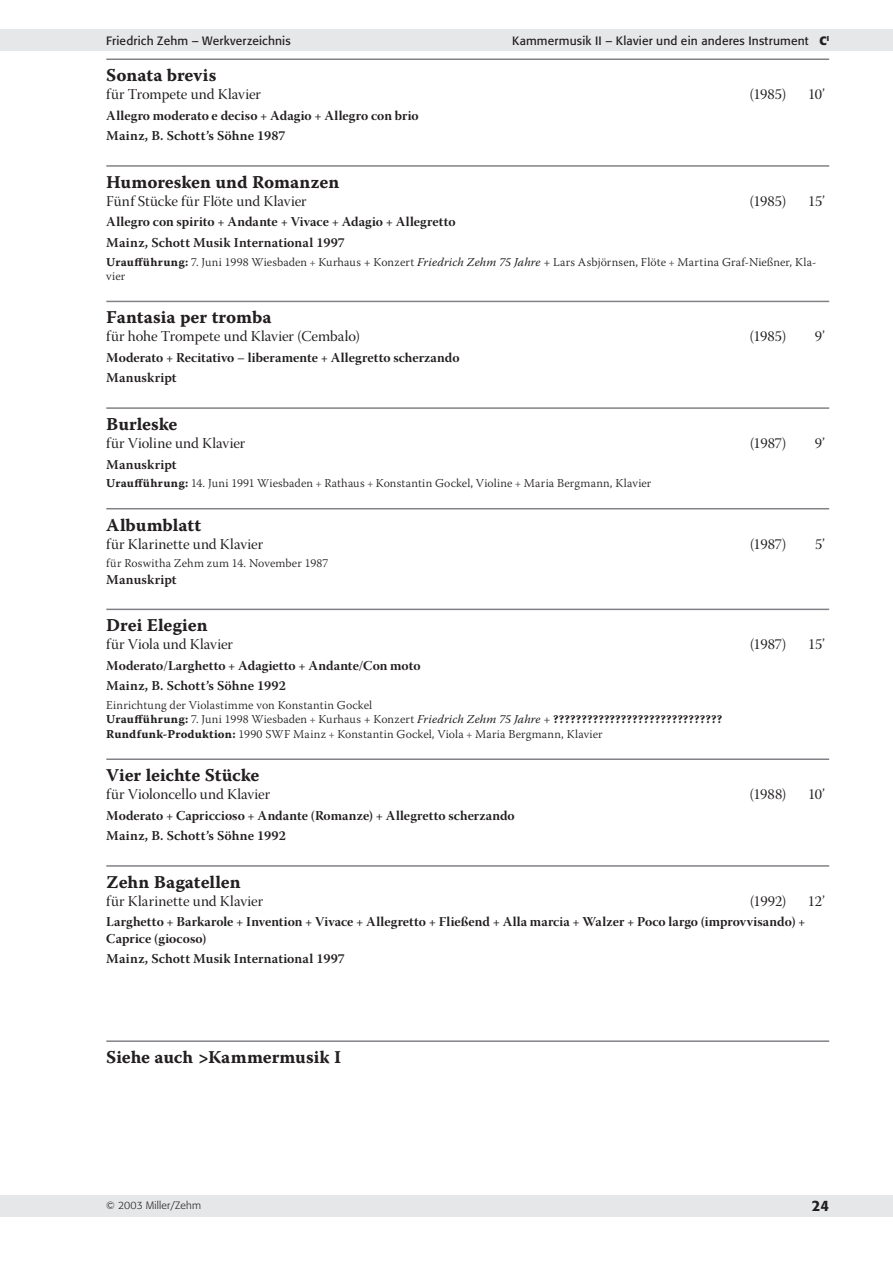
<style>
.page{position:relative;width:893px;height:1263px;background:#fff}
.page>*{position:absolute;margin:0;border:0;box-sizing:border-box;transform-origin:0 0}
.Werktitel_________Ta{font:18px "Warnock Pro Bold Capt";letter-spacing:-.005em;color:#231f20}
.Untertitel_2_______T{font:15px "Warnock Pro Subh";color:#231f20}
.t1{font:500 15px "Formata";color:#231f20}
.Werkteile{font:13.5px/16.2px "Warnock Pro Bold Subh";letter-spacing:.005em;color:#231f20}
.Verlag{font:600 13.5px "Warnock Pro";letter-spacing:.01em;color:#231f20}
.Verlag_Manuskript{font:600 13.5px "Warnock Pro";letter-spacing:.01em;color:#231f20}
.Beschreibung{font:300 12px/14.4px "Warnock Pro";letter-spacing:.01em;color:#231f20}
.Beschreibung-2{font:12px "Warnock Pro Bold Capt";letter-spacing:.03em;color:#231f20}
.Beschreibung_Rundfun{font:300 12px "Warnock Pro";letter-spacing:.015em;color:#231f20}
.t2{font:12px "Formata";letter-spacing:.015em;color:#231f20}
.t3{font:300 10.5px "Formata";letter-spacing:.015em;color:#231f20}
.s1{font-weight:700}
.s2{font-family:"Warnock Pro Bold Capt";font-weight:400}
.s3{font-family:"Warnock Pro Bold Subh";font-weight:400;color:#57585a}
.s4{font-weight:400;font-style:italic}
.s5{font-family:"Warnock Pro";font-weight:300}
.s6{font-family:"Warnock Pro Bold Subh";color:#57585a}
.s7{font-family:"Warnock Pro";font-style:italic}
</style>
<div class="page">
<div style="left:0;top:30px;width:893px;height:21px;background:#e6e7e9"></div>
<div style="left:0;top:1195px;width:893px;height:21px;background:#e6e7e9"></div>
<hr style="left:106px;top:59px;width:723px;height:1px;background:#808285">
<hr style="left:106px;top:165px;width:723px;height:2px;background:#808285">
<hr style="left:106px;top:301px;width:723px;height:1px;background:#808285">
<hr style="left:106px;top:407px;width:723px;height:2px;background:#808285">
<hr style="left:106px;top:508px;width:723px;height:1px;background:#808285">
<hr style="left:106px;top:609px;width:723px;height:1px;background:#808285">
<hr style="left:106px;top:758px;width:723px;height:2px;background:#808285">
<hr style="left:106px;top:865px;width:723px;height:2px;background:#808285">
<hr style="left:106px;top:1040px;width:723px;height:2px;background:#808285">
<p class="t2" style="left:106px;top:33px;width:186px">Friedrich Zehm – Werkverzeichnis</p>
<p class="t2" style="left:512px;top:33px;width:318px">Kammermusik II – Klavier und ein anderes Instrument <span class="s1">C</span><sup>I</sup></p>
<p class="Werktitel_________Ta" style="left:106px;top:65px;width:112px">Sonata brevis</p>
<p class="Untertitel_2_______T" style="left:106px;top:86px;width:156px">für Trompete und Klavier</p>
<p class="Untertitel_2_______T" style="left:749px;top:86px;width:39px">(1985)</p>
<p class="Untertitel_2_______T" style="left:808px;top:86px;width:18px">10’</p>
<p class="Werkteile" style="left:106px;top:107px;width:314px">Allegro moderato e deciso + Adagio + Allegro con brio</p>
<p class="Verlag" style="left:106px;top:128px;width:181px">Mainz, B. Schott’s Söhne 1987</p>
<p class="Werktitel_________Ta" style="left:106px;top:171px;width:235px">Humoresken und Romanzen</p>
<p class="Untertitel_2_______T" style="left:106px;top:193px;width:202px">Fünf Stücke für Flöte und Klavier</p>
<p class="Untertitel_2_______T" style="left:749px;top:193px;width:39px">(1985)</p>
<p class="Untertitel_2_______T" style="left:808px;top:193px;width:18px">15’</p>
<p class="Werkteile" style="left:106px;top:214px;width:351px">Allegro con spirito + Andante + Vivace + Adagio + Allegretto</p>
<p class="Verlag" style="left:106px;top:234px;width:240px">Mainz, Schott Musik International 1997</p>
<p class="Beschreibung" style="left:106px;top:254px;width:712px"><span class="s2">Uraufführung:</span> 7. Juni 1998 Wiesbaden <span class="s3">+</span> Kurhaus + Konzert <span class="s4">Friedrich Zehm 75 Jahre</span> + Lars Asbjörnsen, Flöte <span class="s3">+</span> Martina Graf-Nießner, Kla&shy;vier</p>
<p class="Werktitel_________Ta" style="left:106px;top:307px;width:167px">Fantasia per tromba</p>
<p class="Untertitel_2_______T" style="left:106px;top:328px;width:255px">für hohe Trompete und Klavier (Cembalo)</p>
<p class="Untertitel_2_______T" style="left:749px;top:328px;width:39px">(1985)</p>
<p class="Untertitel_2_______T" style="left:815px;top:328px;width:12px">9’</p>
<p class="Werkteile" style="left:106px;top:349px;width:355px">Moderato + Recitativo – liberamente + Allegretto scherzando</p>
<p class="Verlag_Manuskript" style="left:106px;top:370px;width:72px">Manuskript</p>
<p class="Werktitel_________Ta" style="left:106px;top:413px;width:73px">Burleske</p>
<p class="Untertitel_2_______T" style="left:106px;top:435px;width:141px">für Violine und Klavier</p>
<p class="Untertitel_2_______T" style="left:750px;top:435px;width:39px">(1987)</p>
<p class="Untertitel_2_______T" style="left:815px;top:435px;width:12px">9’</p>
<p class="Verlag_Manuskript" style="left:106px;top:456px;width:72px">Manuskript</p>
<p class="Beschreibung" style="left:106px;top:476px;width:547px"><span class="s2">Uraufführung:</span> 14. Juni 1991 Wiesbaden <span class="s3">+</span> Rathaus <span class="s3">+</span> Konstantin Gockel, Violine <span class="s3">+</span> Maria Bergmann, Klavier</p>
<p class="Werktitel_________Ta" style="left:106px;top:514px;width:96px">Albumblatt</p>
<p class="Untertitel_2_______T" style="left:106px;top:535px;width:158px">für Klarinette und Klavier</p>
<p class="Untertitel_2_______T" style="left:750px;top:535px;width:39px">(1987)</p>
<p class="Untertitel_2_______T" style="left:815px;top:535px;width:11px">5’</p>
<p class="Beschreibung" style="left:106px;top:556px;width:224px">für Roswitha Zehm zum 14. November 1987</p>
<p class="Verlag_Manuskript" style="left:106px;top:571px;width:72px">Manuskript</p>
<p class="Werktitel_________Ta" style="left:106px;top:615px;width:103px">Drei Elegien</p>
<p class="Untertitel_2_______T" style="left:106px;top:636px;width:128px">für Viola und Klavier</p>
<p class="Untertitel_2_______T" style="left:750px;top:636px;width:39px">(1987)</p>
<p class="Untertitel_2_______T" style="left:808px;top:636px;width:18px">15’</p>
<p class="Werkteile" style="left:106px;top:657px;width:316px">Moderato/Larghetto + Adagietto + Andante/Con moto</p>
<p class="Verlag" style="left:106px;top:678px;width:181px">Mainz, B. Schott’s Söhne 1992</p>
<p class="Beschreibung" style="left:106px;top:698px;width:267px">Einrichtung der Violastimme von Konstantin Gockel</p>
<p class="Beschreibung-2" style="left:106px;top:712px;width:618px">Uraufführung: <span class="s5">7. Juni 1998 Wiesbaden</span> <span class="s6">+</span> <span class="s5">Kurhaus + Konzert</span> <span class="s7">Friedrich Zehm 75 Jahre</span> <span class="s5">+</span> ??????????????????????????????</p>
<p class="Beschreibung_Rundfun" style="left:106px;top:726px;width:498px"><span class="s2">Rundfunk-Produktion:</span> 1990 SWF Mainz <span class="s3">+</span> Konstantin Gockel, Viola <span class="s3">+</span> Maria Bergmann, Klavier</p>
<p class="Werktitel_________Ta" style="left:106px;top:764px;width:155px">Vier leichte Stücke</p>
<p class="Untertitel_2_______T" style="left:106px;top:786px;width:165px">für Violoncello und Klavier</p>
<p class="Untertitel_2_______T" style="left:749px;top:786px;width:39px">(1988)</p>
<p class="Untertitel_2_______T" style="left:808px;top:786px;width:18px">10’</p>
<p class="Werkteile" style="left:106px;top:807px;width:410px">Moderato + Capriccioso + Andante (Romanze) + Allegretto scherzando</p>
<p class="Verlag" style="left:106px;top:828px;width:181px">Mainz, B. Schott’s Söhne 1992</p>
<p class="Werktitel_________Ta" style="left:106px;top:871px;width:136px">Zehn Bagatellen</p>
<p class="Untertitel_2_______T" style="left:106px;top:892px;width:158px">für Klarinette und Klavier</p>
<p class="Untertitel_2_______T" style="left:750px;top:892px;width:38px">(1992)</p>
<p class="Untertitel_2_______T" style="left:808px;top:892px;width:19px">12’</p>
<p class="Werkteile" style="left:106px;top:914px;width:701px">Larghetto + Barkarole + Invention + Vivace + Allegretto + Fließend + Alla marcia + Walzer + Poco largo (improvvisando) +<br>Caprice (giocoso)</p>
<p class="Verlag" style="left:106px;top:950px;width:240px">Mainz, Schott Musik International 1997</p>
<p class="Werktitel_________Ta" style="left:106px;top:1046px;width:236px">Siehe auch &gt;Kammermusik I</p>
<p class="t3" style="left:106px;top:1199px;width:96px">© 2003 Miller/Zehm</p>
<p class="t1" style="left:812px;top:1196px;width:19px">24</p>
</div>
